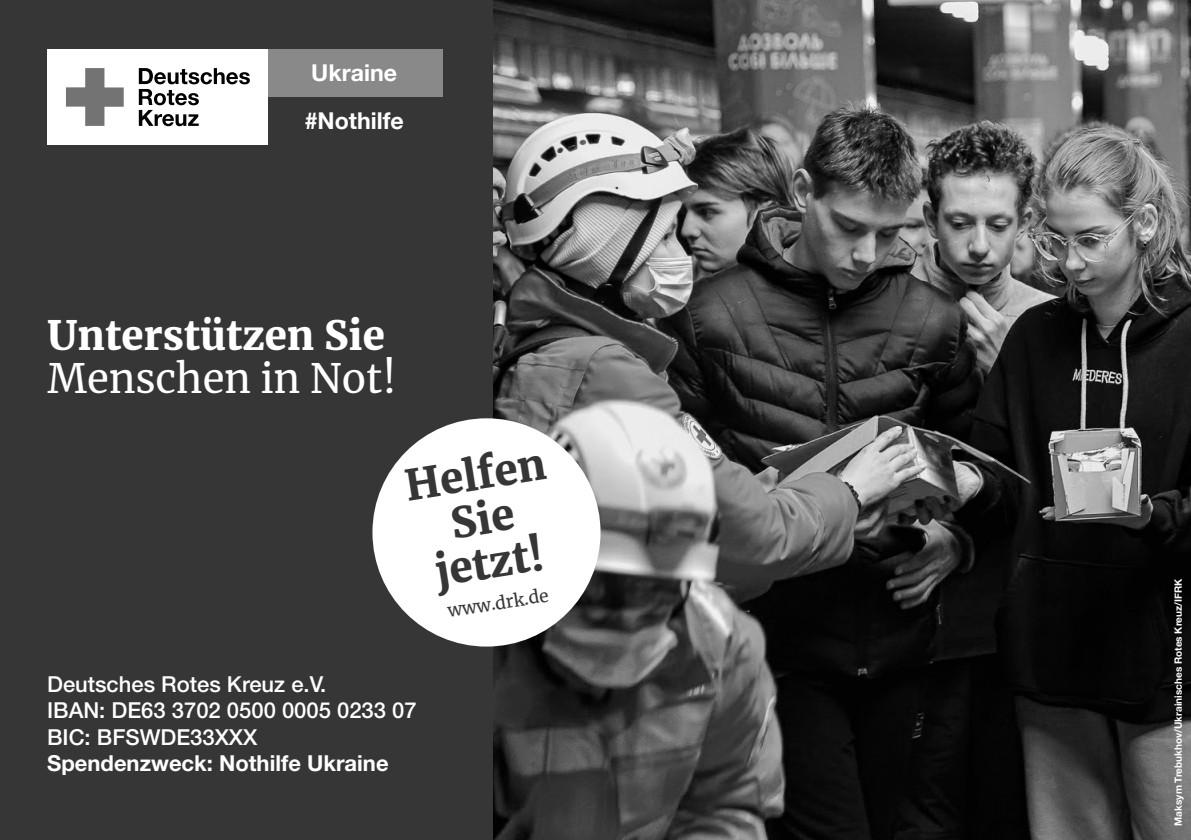
<style>
.page{position:relative;width:1191px;height:840px;background:#fff}
.page>*{position:absolute;margin:0;border:0;box-sizing:border-box;transform-origin:0 0}
.t1{font:900 41.8px/44.6px "Merriweather";color:#363636;text-align:center}
.t2{font:900 40px "Merriweather";color:#fff}
.t3{font:40px "Merriweather";color:#fff}
.t4{font:700 23.2px/47.8px "Helvetica Neue";color:#fff}
.t5{font:500 22px/26.4px "Helvetica Neue LT Pro";color:#fff}
.t6{font:700 22px "Helvetica Neue LT Pro";color:#fff}
.t7{font:17.4px "Merriweather";color:#363636}
.t8{font:700 10px "Helvetica Neue";color:#fff}
</style>
<div class="page">
<div style="left:0;top:0;width:621px;height:839px;background:#363636"></div>
<img style="left:493px;top:0;width:698px;height:839px">
<div style="left:372px;top:418px;width:228px;height:228px;background:#fff;border-radius:50%"></div>
<div style="left:266px;top:49px;width:176px;height:48px;background:#898989"></div>
<div style="left:47px;top:49px;width:221px;height:96px;background:#fff"></div>
<svg style="left:139px;top:68px;width:111px;height:58px"></svg>
<svg style="left:66px;top:68px;width:58px;height:58px"></svg>
<p class="t4" style="left:305px;top:50px;width:101px">Ukraine #Nothilfe</p>
<h2 class="t2" style="left:48px;top:307px;width:339px">Unterstützen Sie</h2>
<h2 class="t3" style="left:48px;top:350px;width:350px">Menschen in Not!</h2>
<h1 class="t1" style="left:402px;top:462px;width:144px;rotate:-9deg">Helfen<br>Sie jetzt!</h1>
<p class="t7" style="left:446px;top:598px;width:103px;rotate:-9deg">www.drk.de</p>
<p class="t5" style="left:47px;top:670px;width:371px">Deutsches Rotes Kreuz e.V.<br>IBAN: DE63 3702 0500 0005 0233 07<br>BIC: BFSWDE33XXX</p>
<p class="t6" style="left:47px;top:749px;width:343px">Spendenzweck: Nothilfe Ukraine</p>
<p class="t8" style="left:1170px;top:825px;width:248px;rotate:-90deg">Maksym Trebukhov/Ukrainisches Rotes Kreuz/IFRK</p>
</div>
